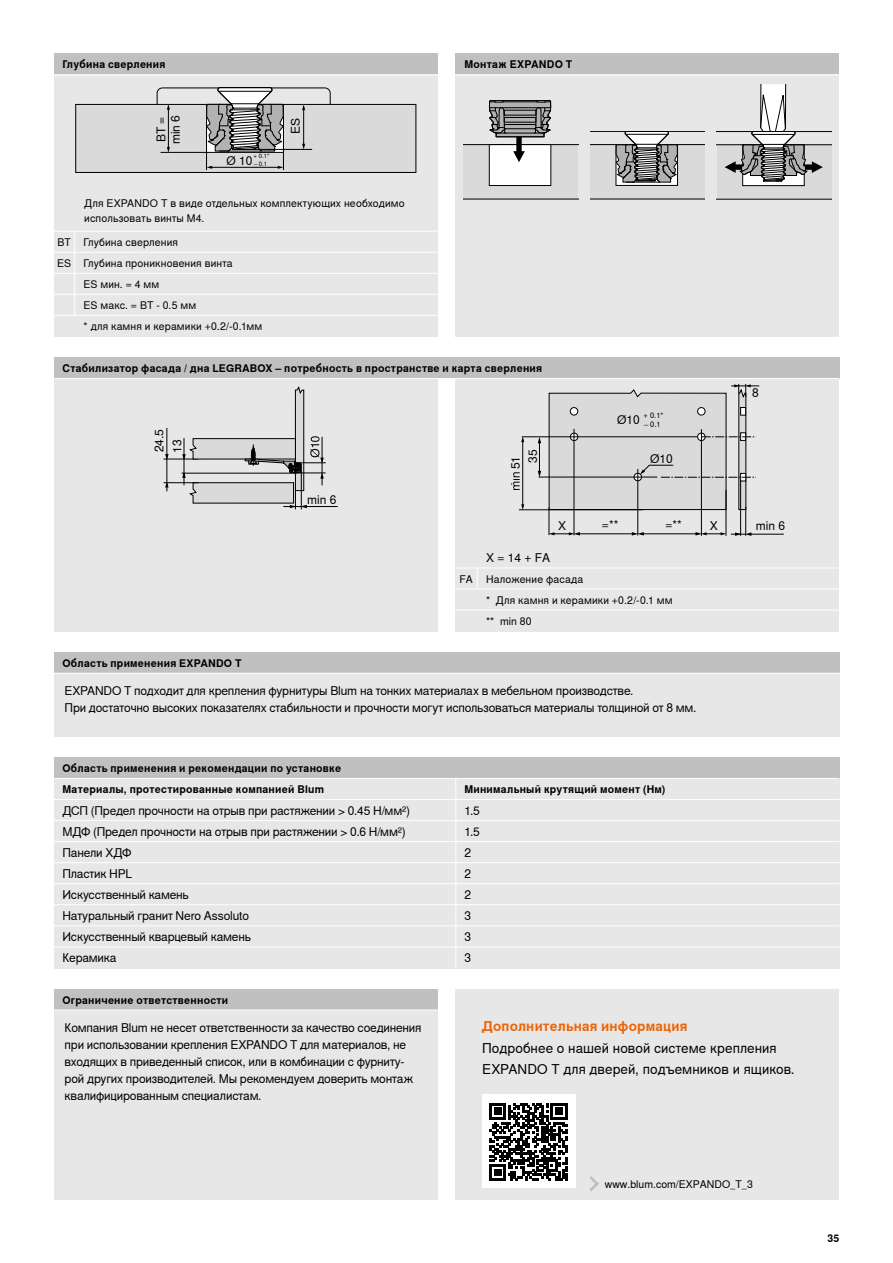
<style>
.page{position:relative;width:893px;height:1263px;background:#fff}
.page>*{position:absolute;margin:0;border:0;box-sizing:border-box;transform-origin:0 0}
.t1{font:13.5px/21px "Nimbus Sans Global";letter-spacing:.005em;color:#000}
.t2{font:700 13.5px "Nimbus Sans Global";letter-spacing:.015em;color:#ec6608}
.t3{font:12px/21px "Nimbus Sans Global";letter-spacing:-.015em;color:#000}
.t4{font:700 10.5px/21px "Nimbus Sans Global";letter-spacing:.025em;color:#000}
.t5{font:10.5px/21px "Nimbus Sans Global";letter-spacing:.01em;color:#000}
.t6{font:7.5px/8.2px "Nimbus Sans Global";color:#000}
.t7{font:6px/8.2px "Nimbus Sans Global";color:#000}
</style>
<div class="page">
<div style="left:455px;top:989px;width:384px;height:211px;background:#e7e7e7"></div>
<div style="left:482px;top:1094px;width:94px;height:94px;background:#fff"></div>
<svg style="left:489px;top:1103px;width:78px;height:78px"></svg>
<div style="left:54px;top:54px;width:384px;height:21px;background:#c1c0c0"></div>
<div style="left:54px;top:75px;width:384px;height:262px;background:#e7e7e7"></div>
<div style="left:455px;top:54px;width:384px;height:21px;background:#c1c0c0"></div>
<div style="left:455px;top:75px;width:384px;height:262px;background:#e7e7e7"></div>
<div style="left:54px;top:379px;width:384px;height:252px;background:#e7e7e7"></div>
<div style="left:455px;top:379px;width:384px;height:252px;background:#e7e7e7"></div>
<div style="left:54px;top:358px;width:785px;height:21px;background:#c1c0c0"></div>
<div style="left:76px;top:104px;width:340px;height:68px;background:#dadada"></div>
<div style="left:76px;top:104px;width:340px;height:69px;border:1px solid #000"></div>
<hr style="left:162px;top:88px;width:163px;height:1px;background:#000">
<hr style="left:303px;top:109px;width:1px;height:36px;background:#000">
<svg style="left:302px;top:104px;width:3px;height:6px"></svg>
<svg style="left:302px;top:144px;width:3px;height:5px"></svg>
<svg style="left:324px;top:88px;width:7px;height:16px"></svg>
<hr style="left:253px;top:149px;width:59px;height:1px;background:#000">
<svg style="left:157px;top:88px;width:127px;height:82px"></svg>
<svg style="left:463px;top:100px;width:115px;height:99px"></svg>
<svg style="left:590px;top:131px;width:115px;height:68px"></svg>
<svg style="left:717px;top:84px;width:114px;height:116px"></svg>
<hr style="left:163px;top:459px;width:35px;height:1px;background:#000">
<hr style="left:164px;top:482px;width:35px;height:1px;background:#000">
<hr style="left:294px;top:462px;width:32px;height:1px;background:#000">
<hr style="left:294px;top:473px;width:32px;height:1px;background:#000">
<svg style="left:165px;top:454px;width:4px;height:37px"></svg>
<hr style="left:167px;top:428px;width:1px;height:30px;background:#000">
<hr style="left:306px;top:506px;width:32px;height:1px;background:#000">
<svg style="left:182px;top:386px;width:142px;height:123px"></svg>
<svg style="left:511px;top:472px;width:9px;height:18px"></svg>
<hr style="left:522px;top:436px;width:176px;height:1px;background:#000">
<hr style="left:519px;top:509px;width:124px;height:1px;background:#000">
<hr style="left:538px;top:477px;width:119px;height:1px;background:#000">
<hr style="left:750px;top:534px;width:34px;height:1px;background:#000">
<hr style="left:522px;top:441px;width:1px;height:64px;background:#000">
<svg style="left:521px;top:436px;width:3px;height:6px"></svg>
<svg style="left:521px;top:504px;width:3px;height:6px"></svg>
<hr style="left:539px;top:442px;width:1px;height:30px;background:#000">
<svg style="left:538px;top:437px;width:3px;height:6px"></svg>
<svg style="left:538px;top:471px;width:3px;height:6px"></svg>
<svg style="left:548px;top:384px;width:211px;height:152px"></svg>
<div style="left:54px;top:989px;width:384px;height:21px;background:#c1c0c0"></div>
<div style="left:54px;top:652px;width:785px;height:22px;background:#c1c0c0"></div>
<div style="left:54px;top:758px;width:785px;height:21px;background:#c1c0c0"></div>
<div style="left:54px;top:779px;width:785px;height:189px;background:#e7e7e7"></div>
<div style="left:54px;top:1010px;width:384px;height:190px;background:#e7e7e7"></div>
<div style="left:54px;top:674px;width:785px;height:63px;background:#e7e7e7"></div>
<svg style="left:589px;top:1176px;width:10px;height:15px"></svg>
<hr style="left:54px;top:75px;width:785px;height:1px;background:#fff">
<hr style="left:54px;top:252px;width:384px;height:1px;background:#fff">
<hr style="left:54px;top:273px;width:384px;height:1px;background:#fff">
<hr style="left:54px;top:294px;width:384px;height:1px;background:#fff">
<hr style="left:54px;top:315px;width:384px;height:1px;background:#fff">
<hr style="left:54px;top:231px;width:384px;height:1px;background:#fff">
<hr style="left:74px;top:232px;width:1px;height:84px;background:#fff">
<hr style="left:54px;top:778px;width:785px;height:1px;background:#fff">
<hr style="left:54px;top:673px;width:785px;height:1px;background:#fff">
<hr style="left:54px;top:799px;width:785px;height:1px;background:#fff">
<hr style="left:54px;top:820px;width:785px;height:1px;background:#fff">
<hr style="left:54px;top:841px;width:785px;height:1px;background:#fff">
<hr style="left:54px;top:862px;width:785px;height:1px;background:#fff">
<hr style="left:54px;top:883px;width:785px;height:1px;background:#fff">
<hr style="left:54px;top:904px;width:785px;height:1px;background:#fff">
<hr style="left:54px;top:925px;width:785px;height:1px;background:#fff">
<hr style="left:54px;top:946px;width:785px;height:1px;background:#fff">
<hr style="left:54px;top:1010px;width:384px;height:1px;background:#fff">
<hr style="left:455px;top:779px;width:1px;height:189px;background:#fff">
<hr style="left:54px;top:378px;width:785px;height:1px;background:#fff">
<hr style="left:455px;top:588px;width:384px;height:1px;background:#fff">
<svg style="left:477px;top:569px;width:1px;height:19px"></svg>
<hr style="left:455px;top:568px;width:384px;height:1px;background:#fff">
<hr style="left:455px;top:610px;width:384px;height:1px;background:#fff">
<p class="t4" style="left:63px;top:54px;width:104px">Глубина сверления</p>
<p class="t4" style="left:464px;top:54px;width:109px">Монтаж EXPANDO T</p>
<p class="t3" style="left:154px;top:144px;width:31px;line-height:14.4px;rotate:-90deg">BT = min 6</p>
<p class="t3" style="left:285px;top:134px;width:18px;rotate:-90deg">ES</p>
<p class="t3" style="left:226px;top:151px;width:28px">Ø 10</p>
<p class="t7" style="left:254px;top:152px;width:17px">+ 0.1* ̶ 0.1</p>
<p class="t5" style="left:57px;top:232px;width:16px">BT<br>ES</p>
<p class="t5" style="left:84px;top:196px;width:322px;line-height:15px">Для EXPANDO T в виде отдельных комплектующих необходимо использовать винты M4.</p>
<p class="t5" style="left:84px;top:232px;width:151px">Глубина сверления<br>Глубина проникновения винта</p>
<p class="t5" style="left:84px;top:295px;width:180px">ES макс. = BT - 0.5 мм<br>* для камня и керамики +0.2/-0.1мм</p>
<p class="t5" style="left:84px;top:274px;width:77px">ES мин. = 4 мм</p>
<p class="t4" style="left:63px;top:358px;width:481px">Стабилизатор фасада / дна LEGRABOX – потребность в пространстве и карта сверления</p>
<p class="t3" style="left:150px;top:453px;width:25px;line-height:18px;rotate:-90deg">24.5<br>13</p>
<p class="t3" style="left:505px;top:469px;width:15px;rotate:-90deg">51</p>
<p class="t3" style="left:523px;top:463px;width:15px;rotate:-90deg">35</p>
<p class="t3" style="left:617px;top:409px;width:24px">Ø10</p>
<p class="t6" style="left:644px;top:412px;width:21px">+ 0.1* ̶ 0.1</p>
<p class="t3" style="left:650px;top:448px;width:24px">Ø10</p>
<p class="t3" style="left:752px;top:382px;width:8px">8</p>
<p class="t3" style="left:307px;top:489px;width:31px">min 6</p>
<p class="t3" style="left:602px;top:514px;width:18px">=**</p>
<p class="t3" style="left:666px;top:514px;width:18px">=**</p>
<p class="t3" style="left:558px;top:515px;width:10px">X</p>
<p class="t3" style="left:710px;top:515px;width:10px">X</p>
<p class="t3" style="left:756px;top:515px;width:31px">min 6</p>
<p class="t3" style="left:486px;top:547px;width:66px">X = 14 + FA</p>
<p class="t4" style="left:63px;top:653px;width:181px">Область применения EXPANDO T</p>
<p class="t5" style="left:459px;top:569px;width:15px">FA</p>
<p class="t5" style="left:486px;top:569px;width:188px">Наложение фасада<br>* Для камня и керамики +0.2/-0.1 мм</p>
<p class="t5" style="left:486px;top:611px;width:47px">** min 80</p>
<p class="t3" style="left:65px;top:682px;width:633px;line-height:17px">EXPANDO T подходит для крепления фурнитуры Blum на тонких материалах в мебельном производстве.<br>При достаточно высоких показателях стабильности и прочности могут использоваться материалы толщиной от 8 мм.</p>
<p class="t4" style="left:63px;top:758px;width:280px">Область применения и рекомендации по установке<br>Материалы, протестированные компанией Blum</p>
<p class="t4" style="left:464px;top:779px;width:203px">Минимальный крутящий момент (Нм)</p>
<p class="t3" style="left:63px;top:800px;width:349px">ДСП (Предел прочности на отрыв при растяжении &gt; 0.45 Н/мм²)<br>МДФ (Предел прочности на отрыв при растяжении &gt; 0.6 Н/мм²)<br>Панели ХДФ<br>Пластик HPL<br>Искусственный камень<br>Натуральный гранит Nero Assoluto<br>Искусственный кварцевый камень<br>Керамика</p>
<p class="t3" style="left:464px;top:800px;width:17px">1.5<br>1.5<br>2<br>2<br>2<br>3<br>3<br>3</p>
<p class="t4" style="left:63px;top:989px;width:167px">Ограничение ответственности</p>
<p class="t3" style="left:65px;top:1019px;width:358px;line-height:17px">Компания Blum не несет ответственности за качество соединения при использовании крепления EXPANDO T для материалов, не входящих в приведенный список, или в комбинации с фурниту&shy;рой других производителей. Мы рекомендуем доверить монтаж квалифицированным специалистам.</p>
<p class="t2" style="left:482px;top:1019px;width:207px">Дополнительная информация</p>
<p class="t1" style="left:482px;top:1037px;width:314px">Подробнее о нашей новой системе крепления<br>EXPANDO T для дверей, подъемников и ящиков.</p>
<p class="t5" style="left:605px;top:1174px;width:150px">www.blum.com/EXPANDO_T_3</p>
<p class="t4" style="left:827px;top:1228px;width:13px">35</p>
</div>
